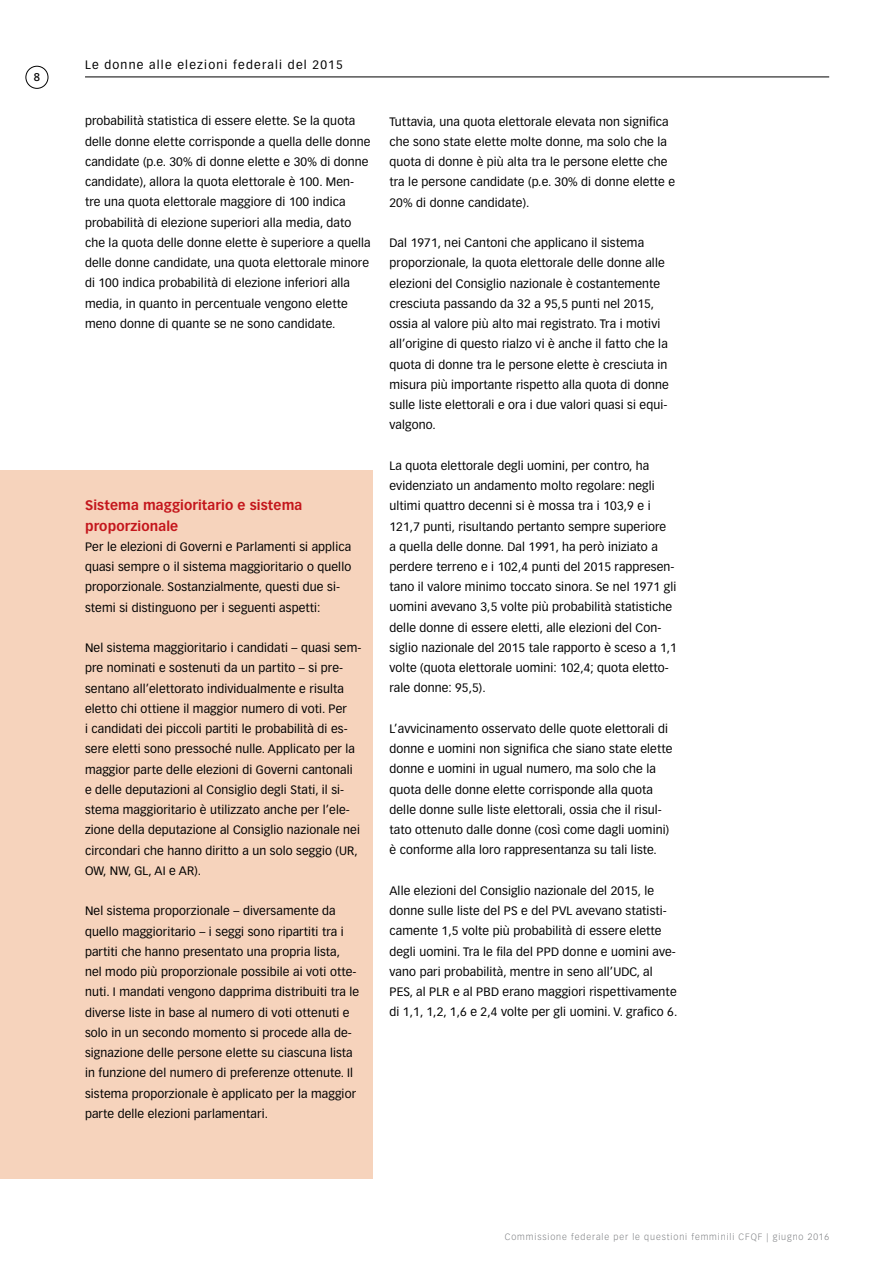
<style>
.page{position:relative;width:893px;height:1263px;background:#fff}
.page>*{position:absolute;margin:0;border:0;box-sizing:border-box;transform-origin:0 0}
.t1{font:700 13.5px/20.2px "Vectora LH";letter-spacing:.01em;color:#c4161c}
.t2{font:12px/20.2px "Vectora LH";letter-spacing:.01em;color:#000}
.t3{font:12px "Vectora LH";letter-spacing:.1em;color:#000}
.t4{font:11.25px "Frutiger";color:#000}
.t5{font:300 9px "Vectora LH";letter-spacing:.1em;color:#808285}
</style>
<div class="page">
<hr style="left:85px;top:77px;width:744px;height:1px;background:#000">
<div style="left:26px;top:66px;width:22px;height:23px;border:1px solid #000;border-radius:50%"></div>
<div style="left:0;top:470px;width:372px;height:709px;background:#f6d3bc"></div>
<p class="t4" style="left:34px;top:70px;width:8px">8</p>
<p class="t3" style="left:85px;top:57px;width:259px">Le donne alle elezioni federali del 2015</p>
<p class="t2" style="left:85px;top:111px;width:287px">probabilità statistica di essere elette. Se la quota delle donne elette corrisponde a quella delle donne candidate (p.e. 30% di donne elette e 30% di donne candidate), allora la quota elettorale è 100. Men&shy;tre una quota elettorale maggiore di 100 indica probabilità di elezione superiori alla media, dato che la quota delle donne elette è superiore a quella delle donne candidate, una quota elettorale minore di 100 indica probabilità di elezione inferiori alla media, in quanto in percentuale vengono elette meno donne di quante se ne sono candidate.</p>
<p class="t1" style="left:85px;top:495px;width:219px">Sistema maggioritario e sistema proporzionale</p>
<p class="t2" style="left:85px;top:537px;width:268px">Per le elezioni di Governi e Parlamenti si applica quasi sempre o il sistema maggioritario o quello proporzionale. Sostanzialmente, questi due si&shy;stemi si distinguono per i seguenti aspetti:</p>
<p class="t2" style="left:85px;top:638px;width:278px">Nel sistema maggioritario i candidati – quasi sem&shy;pre nominati e sostenuti da un partito – si pre&shy;sentano all’elettorato individualmente e risulta eletto chi ottiene il maggior numero di voti. Per<br>i candidati dei piccoli partiti le probabilità di es&shy;sere eletti sono pressoché nulle. Applicato per la maggior parte delle elezioni di Governi cantonali e delle deputazioni al Consiglio degli Stati, il si&shy;stema maggioritario è utilizzato anche per l’ele&shy;zione della deputazione al Consiglio nazionale nei circondari che hanno diritto a un solo seggio (UR, OW, NW, GL, AI e AR).</p>
<p class="t2" style="left:85px;top:901px;width:276px">Nel sistema proporzionale – diversamente da quello maggioritario – i seggi sono ripartiti tra i partiti che hanno presentato una propria lista, nel modo più proporzionale possibile ai voti otte&shy;nuti. I mandati vengono dapprima distribuiti tra le diverse liste in base al numero di voti ottenuti e solo in un secondo momento si procede alla de&shy;signazione delle persone elette su ciascuna lista in funzione del numero di preferenze ottenute. Il sistema proporzionale è applicato per la maggior parte delle elezioni parlamentari.</p>
<p class="t2" style="left:389px;top:111px;width:287px">Tuttavia, una quota elettorale elevata non significa che sono state elette molte donne, ma solo che la quota di donne è più alta tra le persone elette che tra le persone candidate (p.e. 30% di donne elette e 20% di donne candidate).</p>
<p class="t2" style="left:389px;top:233px;width:281px">Dal 1971, nei Cantoni che applicano il sistema proporzionale, la quota elettorale delle donne alle elezioni del Consiglio nazionale è costantemente cresciuta passando da 32 a 95,5 punti nel 2015, ossia al valore più alto mai registrato. Tra i motivi all’origine di questo rialzo vi è anche il fatto che la quota di donne tra le persone elette è cresciuta in misura più importante rispetto alla quota di donne sulle liste elettorali e ora i due valori quasi si equi&shy;valgono.</p>
<p class="t2" style="left:389px;top:455px;width:289px">La quota elettorale degli uomini, per contro, ha evidenziato un andamento molto regolare: negli ultimi quattro decenni si è mossa tra i 103,9 e i 121,7 punti, risultando pertanto sempre superiore<br>a quella delle donne. Dal 1991, ha però iniziato a perdere terreno e i 102,4 punti del 2015 rappresen&shy;tano il valore minimo toccato sinora. Se nel 1971 gli uomini avevano 3,5 volte più probabilità statistiche delle donne di essere eletti, alle elezioni del Con&shy;siglio nazionale del 2015 tale rapporto è sceso a 1,1 volte (quota elettorale uomini: 102,4; quota eletto&shy;rale donne: 95,5).</p>
<p class="t2" style="left:389px;top:719px;width:284px">L’avvicinamento osservato delle quote elettorali di donne e uomini non significa che siano state elette donne e uomini in ugual numero, ma solo che la quota delle donne elette corrisponde alla quota delle donne sulle liste elettorali, ossia che il risul&shy;tato ottenuto dalle donne (così come dagli uomini) è conforme alla loro rappresentanza su tali liste.</p>
<p class="t2" style="left:389px;top:881px;width:289px">Alle elezioni del Consiglio nazionale del 2015, le donne sulle liste del PS e del PVL avevano statisti&shy;camente 1,5 volte più probabilità di essere elette degli uomini. Tra le fila del PPD donne e uomini ave&shy;vano pari probabilità, mentre in seno all’UDC, al PES, al PLR e al PBD erano maggiori rispettivamente di 1,1, 1,2, 1,6 e 2,4 volte per gli uomini. V. grafico 6.</p>
<p class="t5" style="left:505px;top:1231px;width:326px">Commissione federale per le questioni femminili CFQF | giugno 2016</p>
</div>
